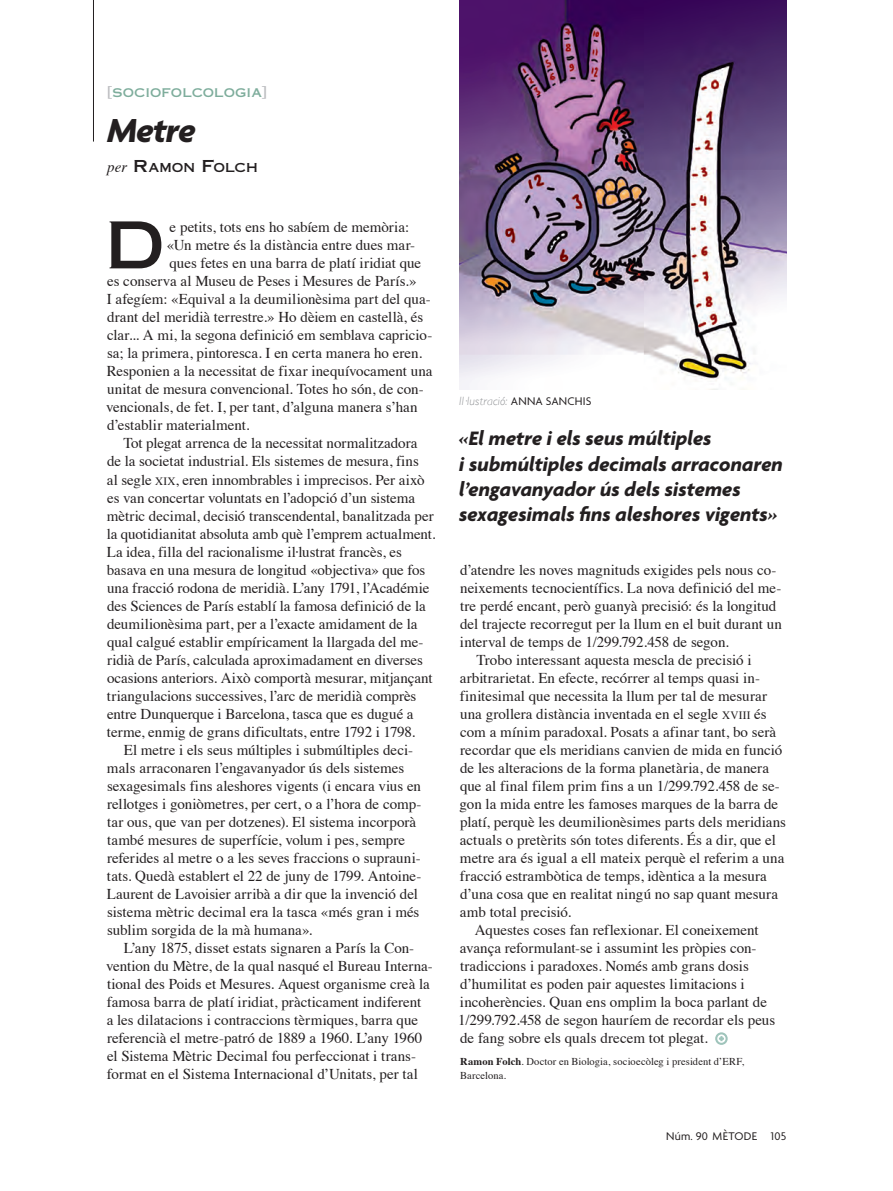
<style>
.page{position:relative;width:893px;height:1191px;background:#fff}
.page>*{position:absolute;margin:0;border:0;box-sizing:border-box;transform-origin:0 0}
.Text_caplletra{font:64.5px "Copperplate Thirty One AB";color:#231f20}
.t1{font:italic 700 36px "Agenda";letter-spacing:-.02em;color:#231f20}
.DESTACADO{font:italic 700 21px/25.2px "Agenda";letter-spacing:.005em;color:#231f20}
.TEXT{font:15px/18px "Times";color:#231f20}
.Text_caplletra-2{font:15px "Times";color:#231f20}
.t2{font:12.3px "Copperplate Thirty One AB";color:#231f20}
.t3{font:italic 300 12px "Gill Sans";letter-spacing:.015em;color:#939598}
.SECCION{font:12px "Copperplate Thirty One AB";letter-spacing:.01em;color:#7ead9c}
.t4{font:12px "Agenda";letter-spacing:.02em;color:#231f20}
.Firma{font:10.5px/13.5px "Times";letter-spacing:.01em;color:#231f20}
.s1{font-size:15px;color:#bcbdc0}
.s2{font-family:"Times";font-style:italic;font-size:15px}
.s3{font-size:16.5px}
.s4{font-size:11.25px}
.s5{font-family:"Agenda";font-weight:400;font-style:normal;color:#231f20}
.s6{font-weight:700}
</style>
<div class="page">
<div style="left:715px;top:1032px;width:12px;height:12px;border:2px solid #9fc4bb;border-radius:50%"></div>
<svg style="left:718px;top:1035px;width:6px;height:6px"></svg>
<img style="left:459px;top:0;width:327px;height:389px">
<hr style="left:93px;top:0;width:1px;height:141px;background:#231f20">
<p class="SECCION" style="left:107px;top:85px;width:162px"><span class="s1">[</span>SOCIOFOLCOLOGIA<span class="s1">]</span></p>
<p class="t1" style="left:107px;top:108px;width:90px">Metre</p>
<p class="t2" style="left:107px;top:160px;width:152px"><span class="s2">per</span> <span class="s3">R</span>AMON <span class="s3">F</span>OLCH</p>
<p class="Text_caplletra" style="left:105px;top:206px;width:62px">D</p>
<p class="Text_caplletra-2" style="left:170px;top:213px;width:241px">e petits, tots ens ho sabíem de memòria:</p>
<p class="Text_caplletra-2" style="left:167px;top:231px;width:250px">«Un metre és la distància entre dues mar-</p>
<p class="Text_caplletra-2" style="left:169px;top:249px;width:253px">ques fetes en una barra de platí iridiat que</p>
<p class="Text_caplletra-2" style="left:107px;top:267px;width:311px">es conserva al Museu de Peses i Mesures de París.»</p>
<p class="Text_caplletra-2" style="left:107px;top:285px;width:325px">I afegíem: «Equival a la deumilionèsima part del qua-</p>
<p class="Text_caplletra-2" style="left:107px;top:303px;width:318px">drant del meridià terrestre.» Ho dèiem en castellà, és</p>
<p class="Text_caplletra-2" style="left:107px;top:321px;width:327px">clar... A mi, la segona definició em semblava capricio-</p>
<p class="Text_caplletra-2" style="left:107px;top:339px;width:316px">sa; la primera, pintoresca. I en certa manera ho eren.</p>
<p class="Text_caplletra-2" style="left:107px;top:357px;width:327px">Responien a la necessitat de fixar inequívocament una</p>
<p class="Text_caplletra-2" style="left:107px;top:375px;width:318px">unitat de mesura convencional. Totes ho són, de con-</p>
<p class="Text_caplletra-2" style="left:106px;top:393px;width:313px">vencionals, de fet. I, per tant, d’alguna manera s’han</p>
<p class="Text_caplletra-2" style="left:107px;top:411px;width:144px">d’establir materialment.</p>
<p class="TEXT" style="left:107px;top:433px;width:330px;text-indent:17px">Tot plegat arrenca de la necessitat normalitzadora<br>de la societat industrial. Els sistemes de mesura, fins<br>al segle <span class="s4">XIX</span>, eren innombrables i imprecisos. Per això es van concertar voluntats en l’adopció d’un sistema mètric decimal, decisió transcendental, banalitzada per la quotidianitat absoluta amb què l’emprem actualment.<br>La idea, filla del racionalisme il·lustrat francès, es basava en una mesura de longitud «objectiva» que fos una fracció rodona de meridià. L’any 1791, l’Académie des Sciences de París establí la famosa definició de la deumilionèsima part, per a l’exacte amidament de la qual calgué establir empíricament la llargada del me&shy;ridià de París, calculada aproximadament en diverses ocasions anteriors. Això comportà mesurar, mitjançant triangulacions successives, l’arc de meridià comprès entre Dunquerque i Barcelona, tasca que es dugué a terme, enmig de grans dificultats, entre 1792 i 1798.</p>
<p class="TEXT" style="left:107px;top:739px;width:316px;text-indent:17px">El metre i els seus múltiples i submúltiples deci&shy;mals arraconaren l’engavanyador ús dels sistemes sexagesimals fins aleshores vigents (i encara vius en rellotges i goniòmetres, per cert, o a l’hora de comp&shy;tar ous, que van per dotzenes). El sistema incorporà també mesures de superfície, volum i pes, sempre referides al metre o a les seves fraccions o suprauni&shy;tats. Quedà establert el 22 de juny de 1799. Antoine-Laurent de Lavoisier arribà a dir que la invenció del sistema mètric decimal era la tasca «més gran i més sublim sorgida de la mà humana».</p>
<p class="TEXT" style="left:106px;top:937px;width:328px;text-indent:18px">L’any 1875, disset estats signaren a París la Con&shy;vention du Mètre, de la qual nasqué el Bureau Interna&shy;tional des Poids et Mesures. Aquest organisme creà la famosa barra de platí iridiat, pràcticament indiferent<br>a les dilatacions i contraccions tèrmiques, barra que referencià el metre-patró de 1889 a 1960. L’any 1960 el Sistema Mètric Decimal fou perfeccionat i trans&shy;format en el Sistema Internacional d’Unitats, per tal</p>
<p class="t3" style="left:459px;top:394px;width:134px">Il·lustració: <span class="s5">ANNA SANCHIS</span></p>
<p class="DESTACADO" style="left:459px;top:425px;width:325px">«El metre i els seus múltiples<br>i submúltiples decimals arraconaren l’engavanyador ús dels sistemes sexagesimals fins aleshores vigents»</p>
<p class="TEXT" style="left:460px;top:559px;width:323px">d’atendre les noves magnituds exigides pels nous co&shy;neixements tecnocientífics. La nova definició del me&shy;tre perdé encant, però guanyà precisió: és la longitud del trajecte recorregut per la llum en el buit durant un interval de temps de 1/299.792.458 de segon.</p>
<p class="TEXT" style="left:459px;top:649px;width:328px;text-indent:17px">Trobo interessant aquesta mescla de precisió i arbitrarietat. En efecte, recórrer al temps quasi in&shy;finitesimal que necessita la llum per tal de mesurar una grollera distància inventada en el segle <span class="s4">XVIII</span> és com a mínim paradoxal. Posats a afinar tant, bo serà recordar que els meridians canvien de mida en funció de les alteracions de la forma planetària, de manera que al final filem prim fins a un 1/299.792.458 de se&shy;gon la mida entre les famoses marques de la barra de platí, perquè les deumilionèsimes parts dels meridians actuals o pretèrits són totes diferents. És a dir, que el metre ara és igual a ell mateix perquè el referim a una fracció estrambòtica de temps, idèntica a la mesura d’una cosa que en realitat ningú no sap quant mesura amb total precisió.</p>
<p class="TEXT" style="left:458px;top:919px;width:319px;text-indent:17px">Aquestes coses fan reflexionar. El coneixement avança reformulant-se i assumint les pròpies con&shy;tradiccions i paradoxes. Només amb grans dosis d’humilitat es poden pair aquestes limitacions i incoherències. Quan ens omplim la boca parlant de 1/299.792.458 de segon hauríem de recordar els peus de fang sobre els quals drecem tot plegat.</p>
<p class="Firma" style="left:460px;top:1054px;width:285px"><span class="s6">Ramon Folch</span>. Doctor en Biologia, socioecòleg i president d’ERF,<br>Barcelona.</p>
<p class="t4" style="left:666px;top:1129px;width:122px">Núm. 90 MÈTODE 105</p>
</div>
